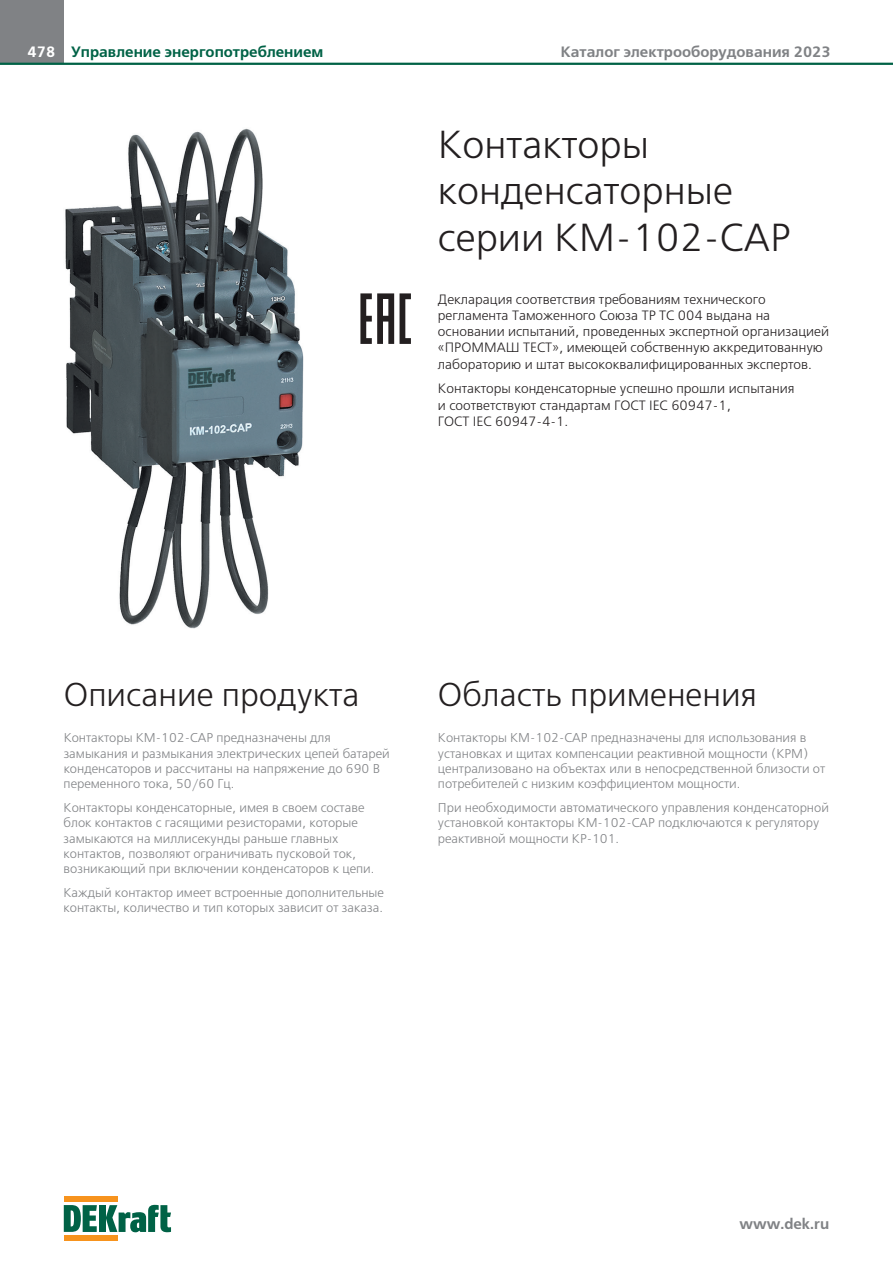
<style>
.page{position:relative;width:893px;height:1263px;background:#fff}
.page>*{position:absolute;margin:0;border:0;box-sizing:border-box;transform-origin:0 0}
.t1{font:39px/46.8px "Free Set C";color:#231f20}
.t2{font:33px "Free Set C";color:#231f20}
.t3{font:700 15px "Free Set C";color:#808285}
.t4{font:700 15px "Free Set C";color:#006246}
.t5{font:13.5px/16.2px "Free Set C";color:#231f20}
.t6{font:12.75px/15.3px "Free Set C";color:#808285}
.s1{color:#fff}
</style>
<div class="page">
<div style="left:0;top:0;width:64px;height:64px;background:#808285"></div>
<hr style="left:0;top:63px;width:893px;height:2px;background:#006246">
<div style="left:64px;top:1235px;width:53px;height:6px;background:#f7931d"></div>
<div style="left:64px;top:1196px;width:53px;height:5px;background:#f7931d"></div>
<div style="left:99px;top:1205px;width:7px;height:27px;background:#006246"></div>
<svg style="left:106px;top:1205px;width:65px;height:27px"></svg>
<svg style="left:64px;top:1205px;width:33px;height:27px"></svg>
<svg style="left:360px;top:293px;width:34px;height:51px"></svg>
<svg style="left:400px;top:293px;width:11px;height:51px"></svg>
<img style="left:65px;top:128px;width:239px;height:501px">
<p class="t4" style="left:28px;top:43px;width:297px"><span class="s1">478</span> Управление энергопотреблением</p>
<p class="t3" style="left:561px;top:43px;width:271px">Каталог электрооборудования 2023</p>
<h1 class="t1" style="left:438px;top:121px;width:354px">Контакторы конденсаторные серии КМ-102-САР</h1>
<p class="t5" style="left:438px;top:291px;width:393px">Декларация соответствия требованиям технического регламента Таможенного Союза ТР ТС 004 выдана на основании испытаний, проведенных экспертной организацией «ПРОММАШ ТЕСТ», имеющей собственную аккредитованную лабораторию и штат высококвалифицированных экспертов.</p>
<p class="t5" style="left:438px;top:381px;width:358px">Контакторы конденсаторные успешно прошли испытания и соответствуют стандартам ГОСТ IEC 60947-1,<br>ГОСТ IEC 60947-4-1.</p>
<h2 class="t2" style="left:64px;top:675px;width:297px">Описание продукта</h2>
<h2 class="t2" style="left:438px;top:675px;width:321px">Область применения</h2>
<p class="t6" style="left:438px;top:730px;width:389px">Контакторы КМ-102-CAP предназначены для использования в установках и щитах компенсации реактивной мощности (КРМ) централизовано на объектах или в непосредственной близости от потребителей с низким коэффициентом мощности.</p>
<p class="t6" style="left:438px;top:800px;width:393px">При необходимости автоматического управления конденсаторной установкой контакторы КМ-102-САР подключаются к регулятору реактивной мощности КР-101.</p>
<p class="t6" style="left:64px;top:730px;width:328px">Контакторы КМ-102-CAP предназначены для замыкания и размыкания электрических цепей батарей конденсаторов и рассчитаны на напряжение до 690 В переменного тока, 50/60 Гц.</p>
<p class="t6" style="left:64px;top:800px;width:312px">Контакторы конденсаторные, имея в своем составе блок контактов с гасящими резисторами, которые замыкаются на миллисекунды раньше главных контактов, позволяют ограничивать пусковой ток, возникающий при включении конденсаторов к цепи.</p>
<p class="t6" style="left:64px;top:885px;width:322px">Каждый контактор имеет встроенные дополнительные контакты, количество и тип которых зависит от заказа.</p>
<p class="t3" style="left:739px;top:1215px;width:91px">www.dek.ru</p>
</div>
